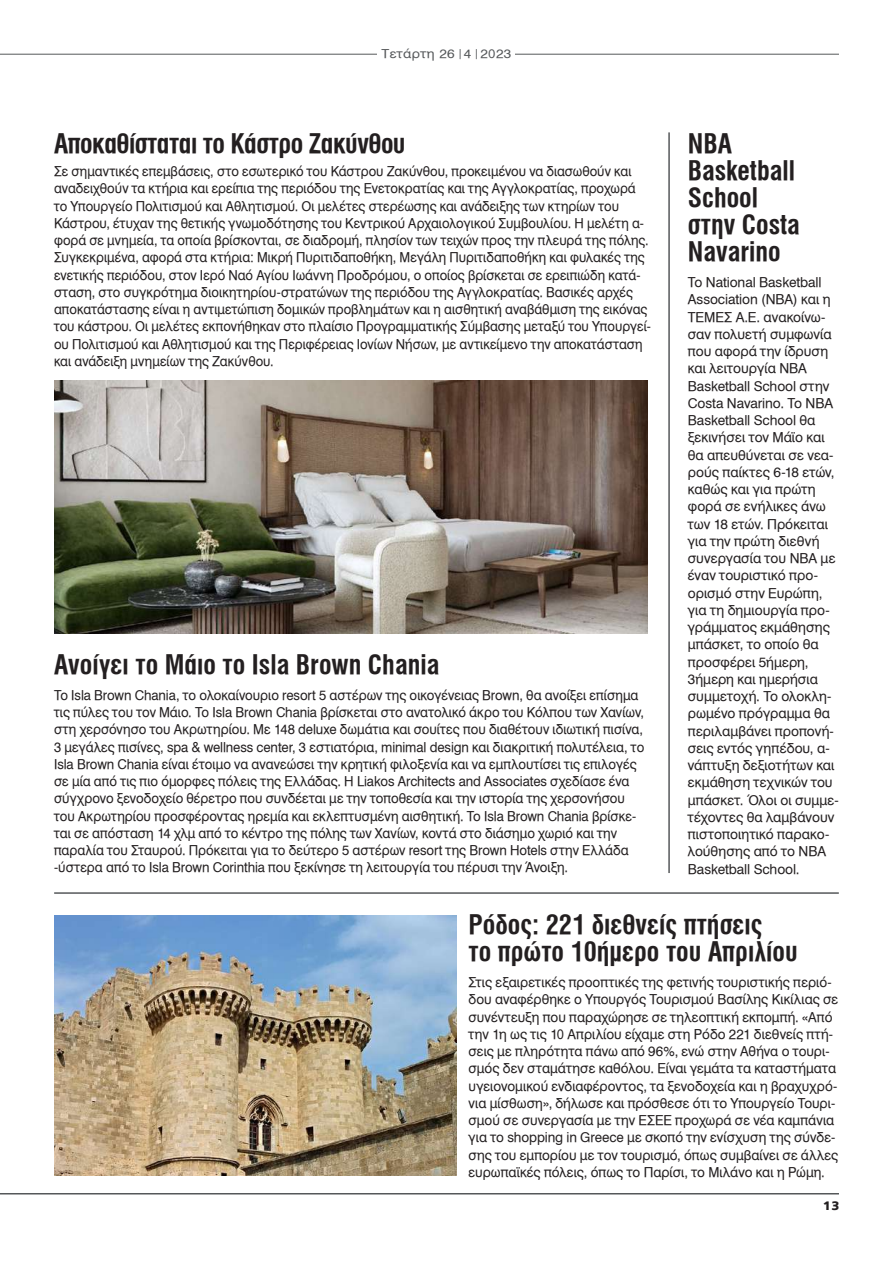
<style>
.page{position:relative;width:893px;height:1263px;background:#fff}
.page>*{position:absolute;margin:0;border:0;box-sizing:border-box;transform-origin:0 0}
.t1{font:27px/27px "UB Helvetica Cond Bold";color:#231f20}
.t2{font:27px "UB Helvetica Cond Bold";letter-spacing:-.02em;color:#231f20}
.t3{font:13.5px/17.2px "UB Helvetica";color:#231f20}
.t4{font:13.5px/17.2px "UB Helvetica";color:#231f20;scale:.95 1}
.t5{font:13.5px/17.2px "UB Helvetica";color:#231f20;scale:.96 1}
.t6{font:12.15px "UB Helvetica";letter-spacing:.025em;color:#55585a;scale:1.11 1}
.t7{font:900 12.15px "PF Catalog";color:#231f20;scale:1.11 1}
.s1{font-style:italic}
</style>
<div class="page">
<hr style="left:0;top:54px;width:839px;height:1px;background:#55585a">
<hr style="left:0;top:1193px;width:839px;height:1px;background:#55585a">
<hr style="left:668px;top:132px;width:2px;height:741px;background:#55585a">
<img style="left:54px;top:381px;width:594px;height:252px">
<img style="left:54px;top:915px;width:403px;height:261px">
<hr style="left:54px;top:892px;width:785px;height:2px;background:#55585a">
<div style="left:378px;top:48px;width:137px;height:10px;background:#fff"></div>
<p class="t6" style="left:382px;top:47px;width:119px">Τετάρτη 26 <span class="s1">/</span>4 <span class="s1">/</span>2023</p>
<h1 class="t2" style="left:54px;top:129px;width:353px">Αποκαθίσταται το Κάστρο Ζακύνθου</h1>
<p class="t4" style="left:54px;top:163px;width:630px">Σε σημαντικές επεμβάσεις, στο εσωτερικό του Κάστρου Ζακύνθου, προκειμένου να διασωθούν και αναδειχθούν τα κτήρια και ερείπια της περιόδου της Ενετοκρατίας και της Αγγλοκρατίας, προχωρά το Υπουργείο Πολιτισμού και Αθλητισμού. Οι μελέτες στερέωσης και ανάδειξης των κτηρίων του Κάστρου, έτυχαν της θετικής γνωμοδότησης του Κεντρικού Αρχαιολογικού Συμβουλίου. Η μελέτη α&shy;φορά σε μνημεία, τα οποία βρίσκονται, σε διαδρομή, πλησίον των τειχών προς την πλευρά της πόλης.<br>Συγκεκριμένα, αφορά στα κτήρια: Μικρή Πυριτιδαποθήκη, Μεγάλη Πυριτιδαποθήκη και φυλακές της ενετικής περιόδου, στον Ιερό Ναό Αγίου Ιωάννη Προδρόμου, ο οποίος βρίσκεται σε ερειπιώδη κατά&shy;σταση, στο συγκρότημα διοικητηρίου-στρατώνων της περιόδου της Αγγλοκρατίας. Βασικές αρχές αποκατάστασης είναι η αντιμετώπιση δομικών προβλημάτων και η αισθητική αναβάθμιση της εικόνας του κάστρου. Οι μελέτες εκπονήθηκαν στο πλαίσιο Προγραμματικής Σύμβασης μεταξύ του Υπουργεί&shy;ου Πολιτισμού και Αθλητισμού και της Περιφέρειας Ιονίων Νήσων, με αντικείμενο την αποκατάσταση και ανάδειξη μνημείων της Ζακύνθου.</p>
<h1 class="t1" style="left:688px;top:130px;width:114px">NBA<br>Basketball<br>School στην Costa<br>Navarino</h1>
<p class="t3" style="left:688px;top:274px;width:152px">Το National Basketball<br>Association (NBA) και η<br>ΤΕΜΕΣ Α.Ε. ανακοίνω&shy;σαν πολυετή συμφωνία που αφορά την ίδρυση και λειτουργία NBA<br>Basketball School στην<br>Costa Navarino. Το NBA<br>Basketball School θα ξεκινήσει τον Μάϊο και θα απευθύνεται σε νεα&shy;ρούς παίκτες 6-18 ετών, καθώς και για πρώτη φορά σε ενήλικες άνω των 18 ετών. Πρόκειται για την πρώτη διεθνή συνεργασία του NBA με έναν τουριστικό προ&shy;ορισμό στην Ευρώπη, για τη δημιουργία προ&shy;γράμματος εκμάθησης μπάσκετ, το οποίο θα προσφέρει 5ήμερη,<br>3ήμερη και ημερήσια συμμετοχή. Το ολοκλη&shy;ρωμένο πρόγραμμα θα περιλαμβάνει προπονή&shy;σεις εντός γηπέδου, α&shy;νάπτυξη δεξιοτήτων και εκμάθηση τεχνικών του μπάσκετ. Όλοι οι συμμε&shy;τέχοντες θα λαμβάνουν πιστοποιητικό παρακο&shy;λούθησης από το NBA<br>Basketball School.</p>
<h1 class="t1" style="left:54px;top:651px;width:387px">Ανοίγει το Μάιο το Isla Brown Chania</h1>
<p class="t5" style="left:54px;top:686px;width:616px">Το Isla Brown Chania, το ολοκαίνουριο resort 5 αστέρων της οικογένειας Brown, θα ανοίξει επίσημα τις πύλες του τον Μάιο. Το Isla Brown Chania βρίσκεται στο ανατολικό άκρο του Κόλπου των Χανίων, στη χερσόνησο του Ακρωτηρίου. Με 148 deluxe δωμάτια και σουίτες που διαθέτουν ιδιωτική πισίνα, 3 μεγάλες πισίνες, spa &amp; wellness center, 3 εστιατόρια, minimal design και διακριτική πολυτέλεια, το Isla Brown Chania είναι έτοιμο να ανανεώσει την κρητική φιλοξενία και να εμπλουτίσει τις επιλογές σε μία από τις πιο όμορφες πόλεις της Ελλάδας. Η Liakos Architects and Associates σχεδίασε ένα σύγχρονο ξενοδοχείο θέρετρο που συνδέεται με την τοποθεσία και την ιστορία της χερσονήσου του Ακρωτηρίου προσφέροντας ηρεμία και εκλεπτυσμένη αισθητική. Το Isla Brown Chania βρίσκε&shy;ται σε απόσταση 14 χλμ από το κέντρο της πόλης των Χανίων, κοντά στο διάσημο χωριό και την παραλία του Σταυρού. Πρόκειται για το δεύτερο 5 αστέρων resort της Brown Hotels στην Ελλάδα -ύστερα από το Isla Brown Corinthia που ξεκίνησε τη λειτουργία του πέρυσι την Άνοιξη.</p>
<h1 class="t1" style="left:469px;top:912px;width:331px">Ρόδος: 221 διεθνείς πτήσεις<br>το πρώτο 10ήμερο του Απριλίου</h1>
<p class="t3" style="left:469px;top:974px;width:371px">Στις εξαιρετικές προοπτικές της φετινής τουριστικής περιό&shy;δου αναφέρθηκε ο Υπουργός Τουρισμού Βασίλης Κικίλιας σε συνέντευξη που παραχώρησε σε τηλεοπτική εκπομπή. «Από την 1η ως τις 10 Απριλίου είχαμε στη Ρόδο 221 διεθνείς πτή&shy;σεις με πληρότητα πάνω από 96%, ενώ στην Αθήνα ο τουρι&shy;σμός δεν σταμάτησε καθόλου. Είναι γεμάτα τα καταστήματα υγειονομικού ενδιαφέροντος, τα ξενοδοχεία και η βραχυχρό&shy;νια μίσθωση», δήλωσε και πρόσθεσε ότι το Υπουργείο Τουρι&shy;σμού σε συνεργασία με την ΕΣΕΕ προχωρά σε νέα καμπάνια για το shopping in Greece με σκοπό την ενίσχυση της σύνδε&shy;σης του εμπορίου με τον τουρισμό, όπως συμβαίνει σε άλλες ευρωπαϊκές πόλεις, όπως το Παρίσι, το Μιλάνο και η Ρώμη.</p>
<p class="t7" style="left:823px;top:1198px;width:16px">13</p>
</div>
